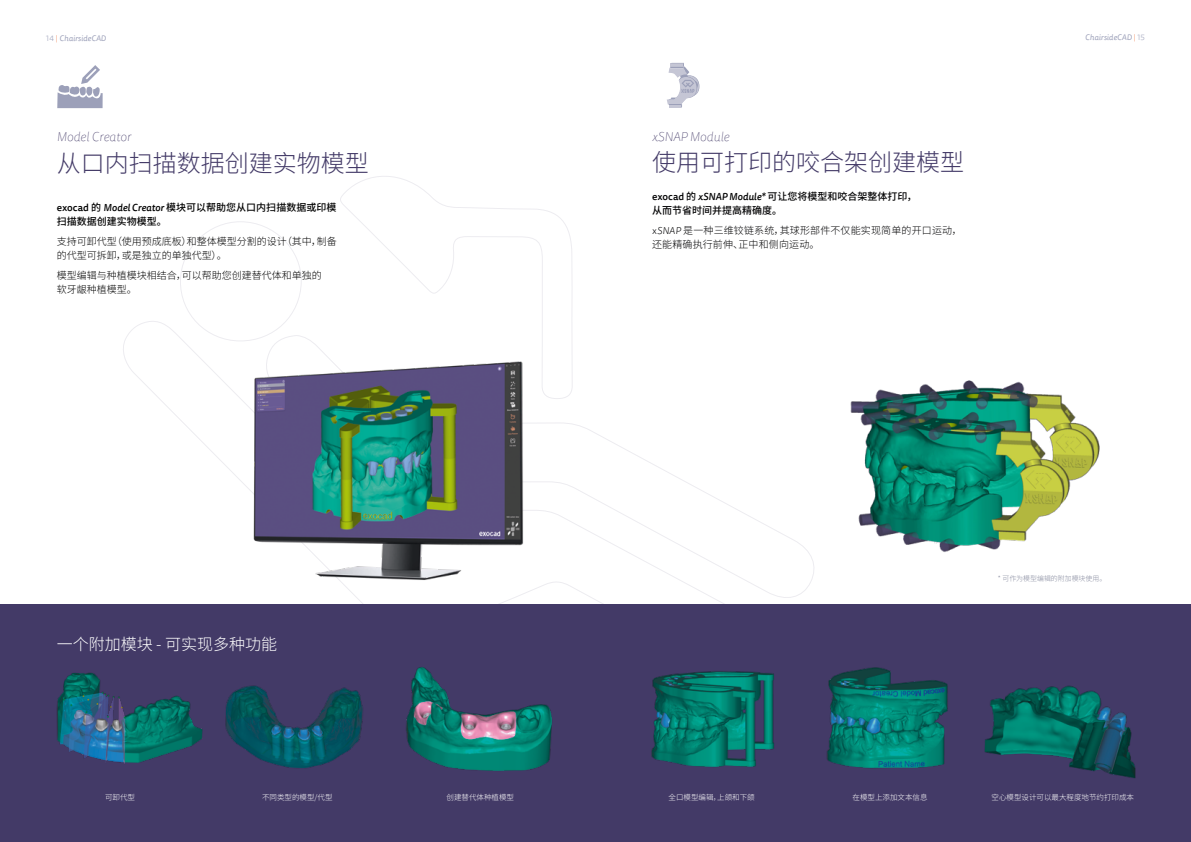
<style>
.page{position:relative;width:1191px;height:842px;background:#fff}
.page>*{position:absolute;margin:0;border:0;box-sizing:border-box;transform-origin:0 0}
.Headline_2023{font:300 24px "Source Han Sans CN";color:#433a67}
.Subheadline_16_19_2021{font:300 16px "Source Han Sans CN";color:#fff}
.Dachzeile_2023{font:italic 100 13px "Tisa Sans Pro";color:#433a67}
.Copytext{font:300 10px/14px "Source Han Sans CN";color:#000}
.Copy_engl{font:300 10px/14px "Source Han Sans CN";letter-spacing:.015em;color:#020203}
.Copytext-2{font:500 10px/14px "Source Han Sans CN";color:#000}
.Copytext_de{font:500 10px/14px "Source Han Sans CN";color:#020203}
.t1{font:italic 8px "Tisa Sans Pro";color:#9ca0b9}
.BU{font:300 7.5px "Source Han Sans CN";color:#fff}
.BU_neu{font:300 7px "Source Han Sans CN";color:#868a9e}
.s1{font-weight:300;font-style:normal}
.s2{font-weight:300;font-style:normal;color:#f08a5f}
.s3{font-family:"Tisa Sans Pro"}
.s4{font-family:"Tisa Sans Pro";font-style:italic}
.s5{font-family:"Tisa Sans Pro";font-style:italic;color:#000}
</style>
<div class="page">
<svg style="left:268px;top:336px;width:546px;height:266px"></svg>
<svg style="left:337px;top:176px;width:236px;height:224px"></svg>
<svg style="left:180px;top:221px;width:122px;height:121px"></svg>
<div style="left:0;top:605px;width:1191px;height:237px;background:#433a67"></div>
<img style="left:827px;top:667px;width:121px;height:102px">
<img style="left:984px;top:685px;width:152px;height:93px">
<img style="left:651px;top:671px;width:123px;height:96px">
<img style="left:57px;top:672px;width:146px;height:92px">
<img style="left:225px;top:685px;width:138px;height:83px">
<img style="left:406px;top:667px;width:146px;height:104px">
<img style="left:235px;top:354px;width:309px;height:233px">
<svg style="left:57px;top:65px;width:46px;height:43px"></svg>
<img style="left:811px;top:353px;width:289px;height:221px">
<svg style="left:667px;top:63px;width:32px;height:45px"></svg>
<p class="t1" style="left:46px;top:33px;width:61px"><span class="s1">14</span> <span class="s2">|</span> ChairsideCAD</p>
<p class="t1" style="left:1085px;top:32px;width:61px">ChairsideCAD <span class="s2">|</span> <span class="s1">15</span></p>
<p class="Dachzeile_2023" style="left:57px;top:128px;width:76px">Model Creator</p>
<p class="Headline_2023" style="left:57px;top:149px;width:313px">从口内扫描数据创建实物模型</p>
<p class="Copytext-2" style="left:57px;top:201px;width:281px"><span class="s3">exocad</span> 的 <span class="s4">Model Creator</span> 模块可以帮助您从口内扫描数据或印模扫描数据创建实物模型。</p>
<p class="Copytext" style="left:57px;top:234px;width:281px">支持可卸代型（使用预成底板）和整体模型分割的设计（其中，制备的代型可拆卸，或是独立的单独代型）。</p>
<p class="Copytext" style="left:57px;top:268px;width:266px">模型编辑与种植模块相结合，可以帮助您创建替代体和单独的软牙龈种植模型。</p>
<p class="Subheadline_16_19_2021" style="left:57px;top:635px;width:222px">一个附加模块 - 可实现多种功能</p>
<p class="Dachzeile_2023" style="left:652px;top:128px;width:79px">xSNAP Module</p>
<p class="Headline_2023" style="left:652px;top:149px;width:313px">使用可打印的咬合架创建模型</p>
<p class="Copytext_de" style="left:652px;top:190px;width:266px"><span class="s3">exocad</span> 的 <span class="s4">xSNAP</span> <span class="s5">Module*</span> 可让您将模型和咬合架整体打印，从而节省时间并提高精确度。</p>
<p class="Copy_engl" style="left:652px;top:223px;width:311px"><span class="s3">x</span><span class="s4">SNAP</span> 是一种三维铰链系统，其球形部件不仅能实现简单的开口运动，还能精确执行前伸、正中和侧向运动。</p>
<p class="BU_neu" style="left:997px;top:574px;width:110px">* 可作为模型编辑的附加模块使用。</p>
<p class="BU" style="left:105px;top:793px;width:31px">可卸代型</p>
<p class="BU" style="left:262px;top:793px;width:72px">不同类型的模型/代型</p>
<p class="BU" style="left:446px;top:793px;width:69px">创建替代体种植模型</p>
<p class="BU" style="left:668px;top:793px;width:88px">全口模型编辑，上颌和下颌</p>
<p class="BU" style="left:852px;top:793px;width:76px">在模型上添加文本信息</p>
<p class="BU" style="left:991px;top:793px;width:144px">空心模型设计可以最大程度地节约打印成本</p>
</div>
